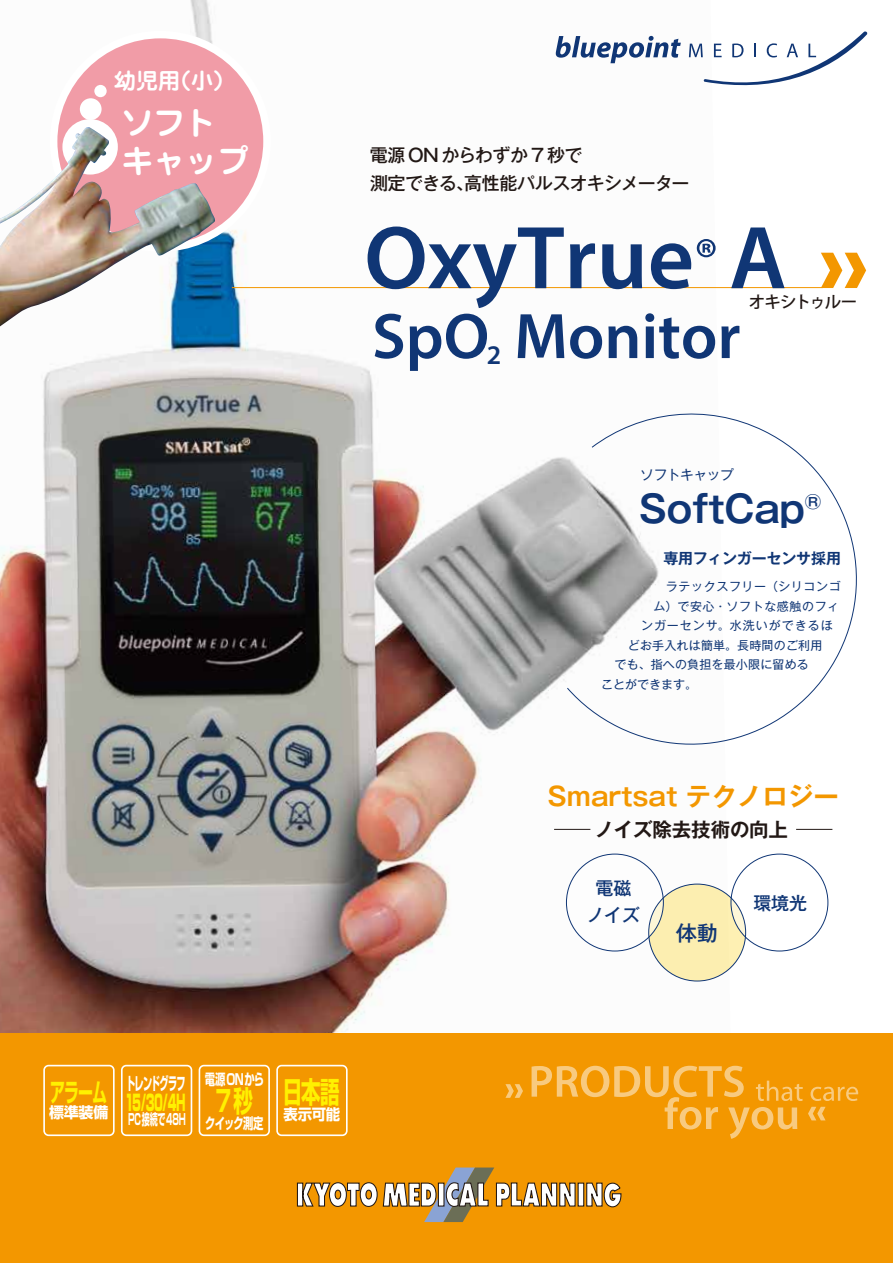
<style>
.page{position:relative;width:893px;height:1263px;background:#fff}
.page>*{position:absolute;margin:0;border:0;box-sizing:border-box;transform-origin:0 0}
.t1{font:600 90px "Myriad Pro";color:#103675}
.t2{font:600 64.8px "Myriad Pro";color:#103675}
.t3{font:700 37.05px "Gothic MB101 Pro De";letter-spacing:-.01em;color:#103675}
.t4{font:700 31.8px/38.2px "Jun 501 Pro";color:#fff}
.t5{font:700 29.25px "Shin Go Pr 6 N";color:#fff100;scale:.67 1}
.t6{font:600 27px "Myriad Pro";color:#103675}
.t7{font:700 25.5px "Gothic MB101 Pro De";color:#f39700}
.t8{font:700 25.5px "Shin Go Pr 6 N";color:#fff100;scale:.59 1}
.t9{font:900 22.05px "Shin Go Pr 6 N";color:#fff100;scale:.49 1}
.t10{font:700 22.05px "Jun 501 Pro";color:#fff}
.t11{font:500 21px "Gothic MB101 Pro";color:#103675}
.t12{font:700 19.5px "Gothic MB101 Pro De";letter-spacing:-.01em;color:#221815}
.t13{font:500 18px/28.5px "Gothic MB101 Pro";letter-spacing:-.035em;color:#221815}
.t14{font:500 18px/27px "Gothic MB101 Pro";letter-spacing:-.005em;color:#103675;text-align:center}
.t15{font:700 17.25px "Shin Go Pr 6 N";letter-spacing:-.08em;color:#fff;scale:.53 1}
.t16{font:500 16.5px "Koz Go Pro";letter-spacing:-.06em;color:#221815}
.t17{font:700 15.15px "Shin Go Pr 6 N";letter-spacing:-.035em;color:#fff;scale:.53 1}
.t18{font:700 15px "Shin Go Pr 6 N";letter-spacing:-.025em;color:#fff;scale:.69 1}
.t19{font:700 15px "Gothic MB101 Pro De";letter-spacing:-.01em;color:#103675}
.t20{font:700 15px "Shin Go Pr 6 N";letter-spacing:-.025em;color:#fff}
.t21{font:700 15px "Shin Go Pr 6 N";letter-spacing:-.025em;color:#fff;scale:.96 1}
.t22{font:13.65px "Gothic MB101 Pro";letter-spacing:-.025em;color:#103675}
.t23{font:12px "Gothic MB101 Pro";letter-spacing:.015em;color:#103675}
.t24{font:12px "Gothic MB101 Pro";letter-spacing:.05em;color:#103675}
.t25{font:12px "Gothic MB101 Pro";letter-spacing:.08em;color:#103675}
.t26{font:12px "Gothic MB101 Pro";color:#103675}
.s1{font-size:54.15px}
</style>
<div class="page">
<img style="left:0;top:0;width:734px;height:1033px">
<svg style="left:567px;top:403px;width:290px;height:364px"></svg>
<svg style="left:556px;top:36px;width:125px;height:27px"></svg>
<svg style="left:689px;top:30px;width:179px;height:63px"></svg>
<div style="left:0;top:1033px;width:893px;height:230px;background:#f39700"></div>
<svg style="left:296px;top:1167px;width:280px;height:55px"></svg>
<svg style="left:578px;top:1182px;width:6px;height:24px"></svg>
<svg style="left:586px;top:1182px;width:36px;height:26px"></svg>
<svg style="left:505px;top:1084px;width:18px;height:14px"></svg>
<svg style="left:532px;top:1066px;width:326px;height:73px"></svg>
<div style="left:43px;top:1065px;width:72px;height:71px;border:2px solid #fff;border-radius:5px"></div>
<div style="left:121px;top:1065px;width:71px;height:71px;border:2px solid #fff;border-radius:5px"></div>
<div style="left:199px;top:1065px;width:71px;height:71px;border:2px solid #fff;border-radius:5px"></div>
<div style="left:276px;top:1065px;width:72px;height:71px;border:2px solid #fff;border-radius:5px"></div>
<svg style="left:821px;top:253px;width:45px;height:35px"></svg>
<hr style="left:232px;top:287px;width:591px;height:1px;background:#f39700">
<div style="left:649px;top:884px;width:97px;height:97px;background:#fceeb0;border-radius:50%"></div>
<div style="left:566px;top:854px;width:97px;height:97px;background:#fff;border-radius:50%"></div>
<div style="left:731px;top:854px;width:97px;height:97px;background:#fff;border-radius:50%"></div>
<hr style="left:554px;top:829px;width:36px;height:1px;background:#221815">
<hr style="left:796px;top:829px;width:36px;height:1px;background:#221815">
<div style="left:54px;top:35px;width:213px;height:213px;background:#f19ca7;border-radius:50%"></div>
<div style="left:50px;top:31px;width:221px;height:221px;border:8px solid #fff;border-radius:50%"></div>
<div style="left:62px;top:119px;width:56px;height:56px;background:#fff;border-radius:50%"></div>
<div style="left:80px;top:98px;width:22px;height:22px;background:#fff;border-radius:50%"></div>
<div style="left:94px;top:85px;width:13px;height:12px;background:#fff;border-radius:50%"></div>
<img style="left:0;top:127px;width:215px;height:199px">
<h3 class="t10" style="left:114px;top:64px;width:122px">幼児用（小）</h3>
<h3 class="t4" style="left:121px;top:101px;width:129px">ソフトキャップ</h3>
<h3 class="t13" style="left:370px;top:138px;width:321px">電源 ON からわずか 7 秒で<br>測定できる、高性能パルスオキシメーター</h3>
<h1 class="t1" style="left:364px;top:201px;width:424px">OxyTrue<span class="s1">®</span> A</h1>
<h2 class="t2" style="left:372px;top:295px;width:370px">SpO Monitor</h2>
<h3 class="t16" style="left:749px;top:292px;width:110px">オキシトゥルー</h3>
<h3 class="t6" style="left:487px;top:338px;width:16px">2</h3>
<p class="t22" style="left:640px;top:464px;width:95px">ソフトキャップ</p>
<h3 class="t3" style="left:639px;top:478px;width:184px">SoftCap<sup>®</sup></h3>
<p class="t19" style="left:663px;top:546px;width:179px">専用フィンガーセンサ採用</p>
<p class="t24" style="left:666px;top:577px;width:176px">ラテックスフリー（シリコンゴ</p>
<p class="t24" style="left:653px;top:596px;width:187px">ム）で安心・ソフトな感触のフィ</p>
<p class="t25" style="left:641px;top:616px;width:193px">ンガーセンサ。水洗いができるほ</p>
<p class="t23" style="left:628px;top:635px;width:196px">どお手入れは簡単。長時間のご利用</p>
<p class="t23" style="left:614px;top:655px;width:196px">でも、指への負担を最小限に留める</p>
<p class="t26" style="left:601px;top:674px;width:97px">ことができます。</p>
<h3 class="t7" style="left:548px;top:775px;width:293px">Smartsat テクノロジー</h3>
<h3 class="t12" style="left:595px;top:813px;width:195px">ノイズ除去技術の向上</h3>
<h3 class="t14" style="left:587px;top:872px;width:55px">電磁ノイズ</h3>
<h3 class="t11" style="left:676px;top:915px;width:43px">体動</h3>
<h3 class="t14" style="left:753px;top:888px;width:55px">環境光</h3>
<h3 class="t8" style="left:50px;top:1072px;width:98px">アラーム</h3>
<p class="t20" style="left:49px;top:1101px;width:61px">標準装備</p>
<h3 class="t15" style="left:126px;top:1069px;width:114px">トレンドグラフ</h3>
<h3 class="t9" style="left:125px;top:1084px;width:125px">15/30/4H</h3>
<p class="t17" style="left:128px;top:1107px;width:110px">PC接続で48H</p>
<p class="t18" style="left:205px;top:1067px;width:88px">電源ONから</p>
<h3 class="t5" style="left:216px;top:1077px;width:57px">7秒</h3>
<p class="t18" style="left:205px;top:1111px;width:86px">クイック測定</p>
<h3 class="t5" style="left:283px;top:1069px;width:86px">日本語</h3>
<p class="t21" style="left:283px;top:1102px;width:61px">表示可能</p>
</div>
